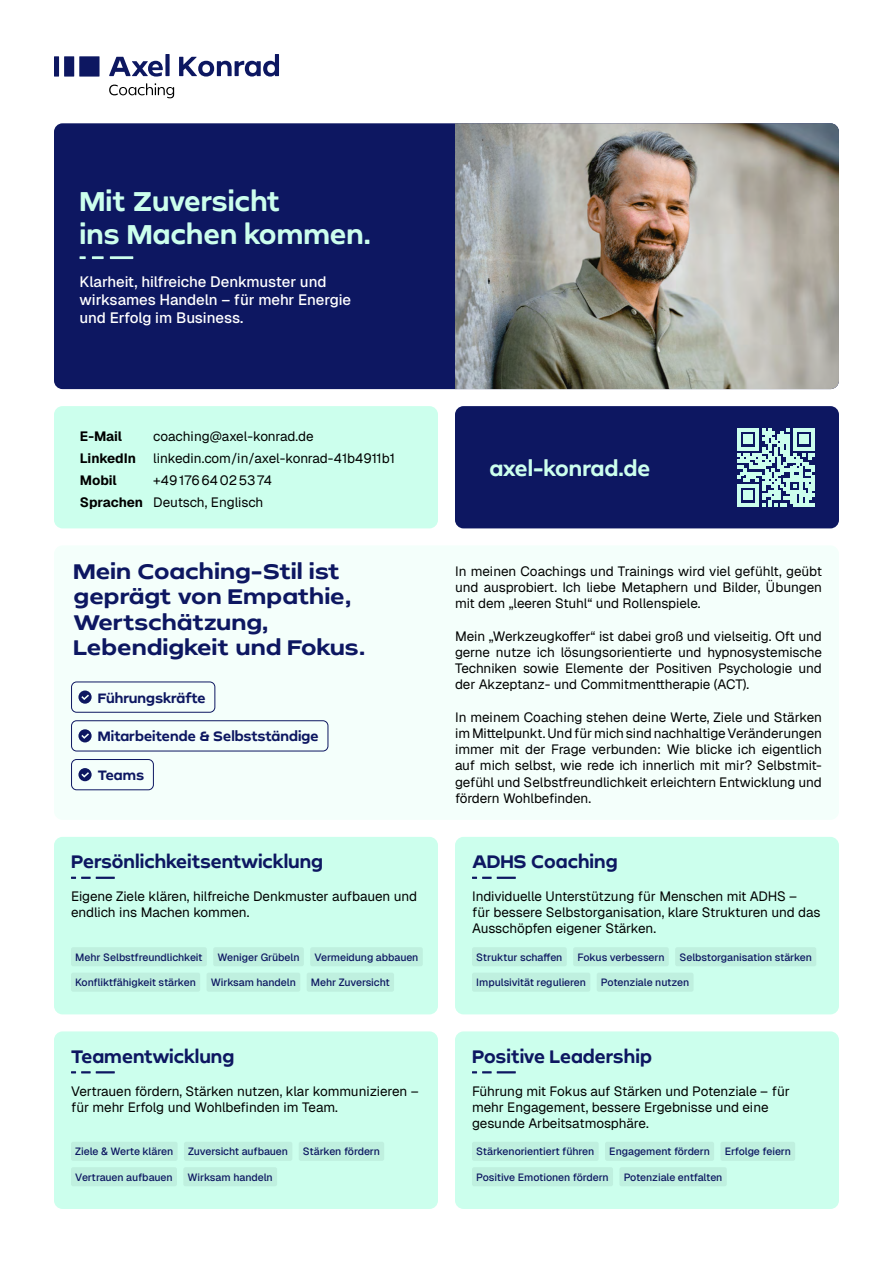
<style>
.page{position:relative;width:893px;height:1263px;background:#fff}
.page>*{position:absolute;margin:0;border:0;box-sizing:border-box;transform-origin:0 0}
.t1{font:700 27px/32.4px "Byrd";letter-spacing:-.01em;color:#ccffed}
.t2{font:700 21px/25.2px "Byrd";letter-spacing:-.02em;color:#0d1761;scale:1.13 1}
.t3{font:700 21px "Byrd";letter-spacing:-.02em;color:#ccffed}
.t4{font:700 18px "Byrd";letter-spacing:-.02em;color:#0d1761}
.t5{font:500 15px/18px "Geist";letter-spacing:-.01em;color:#fff}
.t6{font:13.5px/16.2px "Geist";letter-spacing:-.01em;color:#000}
.t7{font:700 13.5px "Byrd";letter-spacing:-.02em;color:#0d1761}
.t8{font:700 13.5px "Geist";letter-spacing:-.01em;color:#000}
.t9{font:500 10.5px "Geist";letter-spacing:-.01em;color:#0d1761}
.s1{font-weight:700}
</style>
<div class="page">
<svg style="left:109px;top:54px;width:170px;height:23px"></svg>
<svg style="left:109px;top:83px;width:65px;height:15px"></svg>
<div style="left:79px;top:56px;width:21px;height:21px;background:#0d1761"></div>
<div style="left:64px;top:56px;width:10px;height:21px;background:#0d1761"></div>
<div style="left:54px;top:56px;width:5px;height:21px;background:#0d1761"></div>
<div style="left:54px;top:123px;width:785px;height:266px;background:#0d1761;border-radius:9px"></div>
<div style="left:54px;top:406px;width:384px;height:122px;background:#ccffed;border-radius:9px"></div>
<div style="left:54px;top:837px;width:384px;height:177px;background:#ccffed;border-radius:9px"></div>
<div style="left:54px;top:1031px;width:384px;height:178px;background:#ccffed;border-radius:9px"></div>
<div style="left:455px;top:837px;width:384px;height:177px;background:#ccffed;border-radius:9px"></div>
<div style="left:455px;top:1031px;width:384px;height:178px;background:#ccffed;border-radius:9px"></div>
<div style="left:54px;top:545px;width:785px;height:275px;background:#f4fffb;border-radius:9px"></div>
<img style="left:455px;top:123px;width:384px;height:266px">
<hr style="left:110px;top:256px;width:23px;height:3px;background:#ccffed">
<svg style="left:92px;top:256px;width:12px;height:3px"></svg>
<svg style="left:80px;top:256px;width:6px;height:3px"></svg>
<div style="left:455px;top:406px;width:384px;height:122px;background:#0d1761;border-radius:9px"></div>
<svg style="left:737px;top:428px;width:78px;height:78px"></svg>
<div style="left:71px;top:682px;width:144px;height:31px;border:1px solid #0d1761;border-radius:5px"></div>
<svg style="left:78px;top:690px;width:14px;height:14px"></svg>
<div style="left:71px;top:720px;width:257px;height:31px;border:1px solid #0d1761;border-radius:5px"></div>
<svg style="left:78px;top:729px;width:14px;height:13px"></svg>
<div style="left:71px;top:759px;width:83px;height:31px;border:1px solid #0d1761;border-radius:5px"></div>
<svg style="left:78px;top:768px;width:14px;height:13px"></svg>
<div style="left:71px;top:1167px;width:106px;height:19px;background:#bff0df;border-radius:2px"></div>
<div style="left:183px;top:1167px;width:94px;height:19px;background:#bff0df;border-radius:2px"></div>
<div style="left:71px;top:1142px;width:107px;height:19px;background:#bff0df;border-radius:2px"></div>
<div style="left:184px;top:1142px;width:108px;height:19px;background:#bff0df;border-radius:2px"></div>
<div style="left:299px;top:1142px;width:85px;height:19px;background:#bff0df;border-radius:2px"></div>
<div style="left:472px;top:1167px;width:141px;height:19px;background:#bff0df;border-radius:2px"></div>
<div style="left:619px;top:1167px;width:108px;height:19px;background:#bff0df;border-radius:2px"></div>
<div style="left:472px;top:1142px;width:127px;height:19px;background:#bff0df;border-radius:2px"></div>
<div style="left:720px;top:1142px;width:75px;height:19px;background:#bff0df;border-radius:2px"></div>
<div style="left:605px;top:1142px;width:109px;height:19px;background:#bff0df;border-radius:2px"></div>
<div style="left:472px;top:973px;width:118px;height:19px;background:#bff0df;border-radius:2px"></div>
<div style="left:597px;top:973px;width:96px;height:19px;background:#bff0df;border-radius:2px"></div>
<div style="left:472px;top:947px;width:95px;height:19px;background:#bff0df;border-radius:2px"></div>
<div style="left:573px;top:947px;width:96px;height:19px;background:#bff0df;border-radius:2px"></div>
<div style="left:675px;top:947px;width:141px;height:19px;background:#bff0df;border-radius:2px"></div>
<div style="left:207px;top:973px;width:93px;height:19px;background:#bff0df;border-radius:2px"></div>
<div style="left:307px;top:973px;width:87px;height:19px;background:#bff0df;border-radius:2px"></div>
<div style="left:71px;top:973px;width:129px;height:19px;background:#bff0df;border-radius:2px"></div>
<div style="left:310px;top:947px;width:113px;height:19px;background:#bff0df;border-radius:2px"></div>
<div style="left:71px;top:947px;width:136px;height:19px;background:#bff0df;border-radius:2px"></div>
<div style="left:213px;top:947px;width:91px;height:19px;background:#bff0df;border-radius:2px"></div>
<svg style="left:71px;top:877px;width:44px;height:2px"></svg>
<svg style="left:71px;top:1071px;width:44px;height:2px"></svg>
<svg style="left:472px;top:877px;width:44px;height:2px"></svg>
<svg style="left:472px;top:1071px;width:44px;height:2px"></svg>
<h1 class="t1" style="left:80px;top:185px;width:293px">Mit Zuversicht<br>ins Machen kommen.</h1>
<p class="t5" style="left:80px;top:273px;width:273px">Klarheit, hilfreiche Denkmuster und wirksames Handeln – für mehr Energie und Erfolg im Business.</p>
<p class="t8" style="left:80px;top:428px;width:44px">E-Mail</p>
<p class="t6" style="left:153px;top:428px;width:162px">coaching@axel-konrad.de</p>
<p class="t8" style="left:80px;top:472px;width:38px">Mobil</p>
<p class="t8" style="left:80px;top:450px;width:58px">LinkedIn</p>
<p class="t6" style="left:153px;top:450px;width:243px">linkedin.com/in/axel-konrad-41b4911b1</p>
<p class="t6" style="left:80px;top:469px;width:194px;line-height:22px;text-indent:73px">+4917664025374<br><span class="s1">Sprachen</span> Deutsch, Englisch</p>
<h2 class="t3" style="left:489px;top:453px;width:163px">axel-konrad.de</h2>
<h2 class="t2" style="left:73px;top:559px;width:260px">Mein Coaching-Stil ist geprägt von Empathie,<br>Wertschätzung,<br>Lebendigkeit und Fokus.</h2>
<p class="t6" style="left:455px;top:563px;width:368px;text-align:justify">In meinen Coachings und Trainings wird viel gefühlt, geübt und ausprobiert. Ich liebe Metaphern und Bilder, Übungen mit dem „leeren Stuhl“ und Rollenspiele.</p>
<p class="t6" style="left:455px;top:628px;width:368px;text-align:justify">Mein „Werkzeugkoffer“ ist dabei groß und vielseitig. Oft und gerne nutze ich lösungsorientierte und hypnosystemische Techniken sowie Elemente der Positiven Psychologie und der Akzeptanz- und Commitmenttherapie (ACT).</p>
<p class="t6" style="left:455px;top:709px;width:368px;text-align:justify">In meinem Coaching stehen deine Werte, Ziele und Stärken im Mittelpunkt. Und für mich sind nachhaltige Veränderungen immer mit der Frage verbunden: Wie blicke ich eigentlich auf mich selbst, wie rede ich innerlich mit mir? Selbstmit&shy;gefühl und Selbstfreundlichkeit erleichtern Entwicklung und fördern Wohlbefinden.</p>
<p class="t7" style="left:98px;top:688px;width:110px">Führungskräfte</p>
<p class="t7" style="left:98px;top:727px;width:223px">Mitarbeitende &amp; Selbstständige</p>
<p class="t7" style="left:98px;top:766px;width:48px">Teams</p>
<h3 class="t4" style="left:71px;top:849px;width:254px">Persönlichkeitsentwicklung</h3>
<h3 class="t4" style="left:472px;top:849px;width:147px">ADHS Coaching</h3>
<p class="t6" style="left:71px;top:888px;width:348px">Eigene Ziele klären, hilfreiche Denkmuster aufbauen und endlich ins Machen kommen.</p>
<p class="t6" style="left:472px;top:888px;width:350px">Individuelle Unterstützung für Menschen mit ADHS –<br>für bessere Selbstorganisation, klare Strukturen und das<br>Ausschöpfen eigener Stärken.</p>
<p class="t9" style="left:75px;top:950px;width:129px">Mehr Selbstfreundlichkeit</p>
<p class="t9" style="left:217px;top:950px;width:84px">Weniger Grübeln</p>
<p class="t9" style="left:314px;top:950px;width:106px">Vermeidung abbauen</p>
<p class="t9" style="left:476px;top:950px;width:88px">Struktur schaffen</p>
<p class="t9" style="left:577px;top:950px;width:89px">Fokus verbessern</p>
<p class="t9" style="left:679px;top:950px;width:134px">Selbstorganisation stärken</p>
<p class="t9" style="left:75px;top:976px;width:122px">Konfliktfähigkeit stärken</p>
<p class="t9" style="left:211px;top:976px;width:87px">Wirksam handeln</p>
<p class="t9" style="left:311px;top:976px;width:80px">Mehr Zuversicht</p>
<p class="t9" style="left:476px;top:976px;width:111px">Impulsivität regulieren</p>
<p class="t9" style="left:601px;top:976px;width:90px">Potenziale nutzen</p>
<h3 class="t4" style="left:71px;top:1044px;width:165px">Teamentwicklung</h3>
<h3 class="t4" style="left:472px;top:1044px;width:182px">Positive Leadership</h3>
<p class="t6" style="left:71px;top:1083px;width:349px">Vertrauen fördern, Stärken nutzen, klar kommunizieren – für mehr Erfolg und Wohlbefinden im Team.</p>
<p class="t6" style="left:472px;top:1083px;width:319px">Führung mit Fokus auf Stärken und Potenziale – für mehr Engagement, bessere Ergebnisse und eine gesunde Arbeitsatmosphäre.</p>
<p class="t9" style="left:75px;top:1145px;width:100px">Ziele &amp; Werte klären</p>
<p class="t9" style="left:188px;top:1145px;width:101px">Zuversicht aufbauen</p>
<p class="t9" style="left:303px;top:1145px;width:78px">Stärken fördern</p>
<p class="t9" style="left:476px;top:1145px;width:120px">Stärkenorientiert führen</p>
<p class="t9" style="left:609px;top:1145px;width:102px">Engagement fördern</p>
<p class="t9" style="left:725px;top:1145px;width:68px">Erfolge feiern</p>
<p class="t9" style="left:75px;top:1170px;width:99px">Vertrauen aufbauen</p>
<p class="t9" style="left:188px;top:1170px;width:87px">Wirksam handeln</p>
<p class="t9" style="left:476px;top:1170px;width:134px">Positive Emotionen fördern</p>
<p class="t9" style="left:624px;top:1170px;width:100px">Potenziale entfalten</p>
</div>
